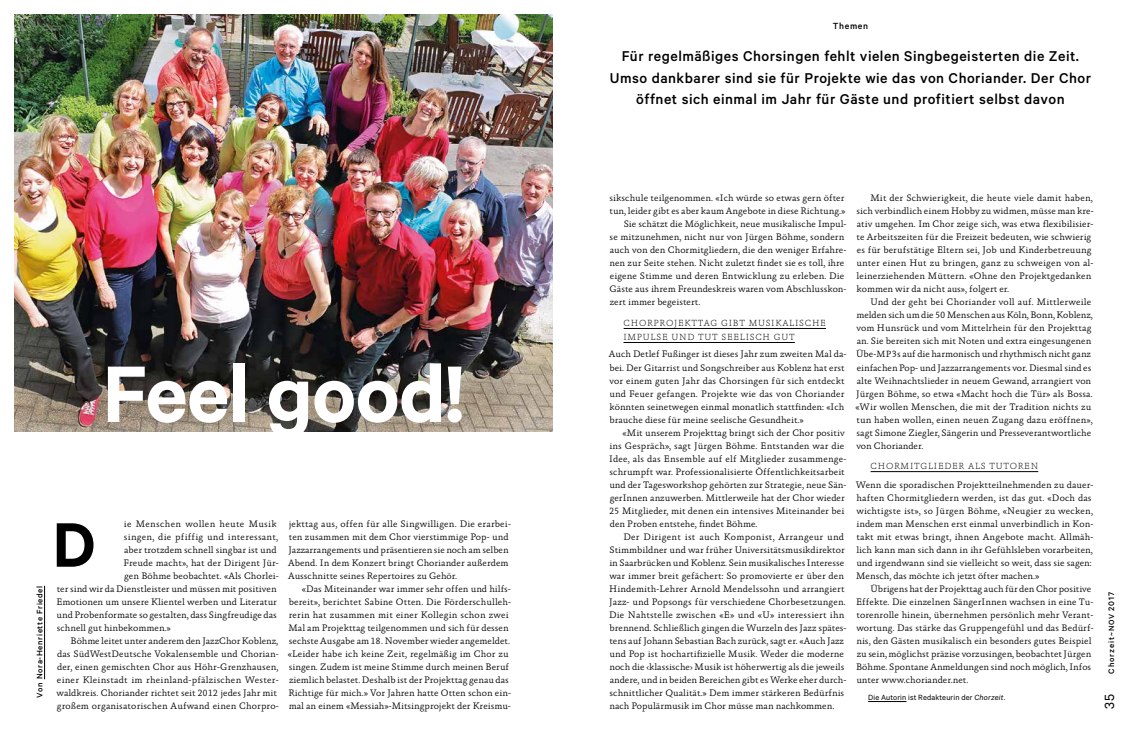
<style>
.page{position:relative;width:1134px;height:752px;background:#fff}
.page>*{position:absolute;margin:0;border:0;box-sizing:border-box;transform-origin:0 0}
.t1{font:600 90px "Calibre";letter-spacing:-.01em;color:#fff}
.t2{font:600 70.6px "Calibre";color:#000}
.t3{font:500 16px/21px "Calibre";letter-spacing:.03em;color:#000;text-align:center}
.t4{font:15px "Calibre";color:#000}
.t5{font:500 10px "Calibre";letter-spacing:.06em;color:#000}
.t6{font:300 9.5px/13px "Absara Pro";letter-spacing:.005em;color:#000}
.t7{font:300 9.5px "Absara Pro";letter-spacing:.025em;color:#000}
.t8{font:300 9.5px "Absara Pro";letter-spacing:.03em;color:#000}
.t9{font:300 9.5px "Absara Pro";letter-spacing:.035em;color:#000}
.t10{font:100 9px/14px "Absara Pro";letter-spacing:.08em;color:#000}
.t11{font:500 9px "Calibre";letter-spacing:.07em;color:#000}
.t12{font:500 9px "Calibre";letter-spacing:.1em;color:#000}
.t13{font:8.5px "Calibre";letter-spacing:.015em;color:#000}
.s1{font-size:9.1px}
.s2{font-style:italic}
.s3{font-size:8.5px}
</style>
<div class="page">
<img style="left:14px;top:14px;width:539px;height:417px">
<hr style="left:44px;top:585px;width:1px;height:94px;background:#000">
<hr style="left:624px;top:328px;width:202px;height:1px;background:#000">
<hr style="left:623px;top:342px;width:172px;height:1px;background:#000">
<hr style="left:870px;top:471px;width:168px;height:1px;background:#000">
<hr style="left:868px;top:701px;width:38px;height:1px;background:#000">
<h1 class="t1" style="left:103px;top:340px;width:363px">Feel good!</h1>
<p class="t11" style="left:34px;top:697px;width:113px;rotate:-90deg">Von Nora-Henriette Friedel</p>
<h2 class="t2" style="left:53px;top:502px;width:45px">D</h2>
<p class="t9" style="left:124px;top:518px;width:154px">ie Menschen wollen heute Musik</p>
<p class="t8" style="left:124px;top:531px;width:156px">singen, die pfiffig und interessant,</p>
<p class="t6" style="left:124px;top:543px;width:154px">aber trotzdem schnell singbar ist und</p>
<p class="t6" style="left:124px;top:556px;width:157px">Freude macht», hat der Dirigent Jür-</p>
<p class="t6" style="left:124px;top:569px;width:156px">gen Böhme beobachtet. «Als Chorlei-</p>
<p class="t6" style="left:57px;top:582px;width:221px">ter sind wir da Dienstleister und müssen mit positiven</p>
<p class="t6" style="left:56px;top:595px;width:222px">Emotionen um unsere Klientel werben und Literatur</p>
<p class="t6" style="left:57px;top:608px;width:222px">und Probenformate so gestalten, dass Singfreudige das</p>
<p class="t6" style="left:57px;top:621px;width:116px">schnell gut hinbekommen.»</p>
<p class="t6" style="left:71px;top:634px;width:209px">Böhme leitet unter anderem den JazzChor Koblenz,</p>
<p class="t6" style="left:57px;top:647px;width:223px">das SüdWestDeutsche Vokalensemble und Chorian-</p>
<p class="t6" style="left:57px;top:660px;width:223px">der, einen gemischten Chor aus Höhr-Grenzhausen,</p>
<p class="t7" style="left:57px;top:674px;width:223px">einer Kleinstadt im rheinland-pfälzischen Wester-</p>
<p class="t6" style="left:57px;top:686px;width:222px">waldkreis. Choriander richtet seit <span class="s1">2012</span> jedes Jahr mit</p>
<p class="t6" style="left:57px;top:699px;width:223px">großem organisatorischen Aufwand einen Chorpro-</p>
<p class="t6" style="left:288px;top:517px;width:224px">jekttag aus, offen für alle Singwilligen. Die erarbei&shy;ten zusammen mit dem Chor vierstimmige Pop- und Jazzarrangements und präsentieren sie noch am selben Abend. In dem Konzert bringt Choriander außerdem Ausschnitte seines Repertoires zu Gehör.</p>
<p class="t6" style="left:288px;top:582px;width:225px;text-indent:14px">«Das Miteinander war immer sehr offen und hilfs&shy;bereit», berichtet Sabine Otten. Die Förderschulleh&shy;rerin hat zusammen mit einer Kollegin schon zwei Mal am Projekttag teilgenommen und sich für dessen sechste Ausgabe am <span class="s1">18</span>. November wieder angemeldet. «Leider habe ich keine Zeit, regelmäßig im Chor zu singen. Zudem ist meine Stimme durch meinen Beruf ziemlich belastet. Deshalb ist der Projekttag genau das Richtige für mich.» Vor Jahren hatte Otten schon ein&shy;mal an einem «Messiah»-Mitsingprojekt der Kreismu-</p>
<p class="t5" style="left:833px;top:20px;width:37px">Themen</p>
<h3 class="t3" style="left:610px;top:46px;width:483px">Für regelmäßiges Chorsingen fehlt vielen Singbegeisterten die Zeit.<br>Umso dankbarer sind sie für Projekte wie das von Choriander. Der Chor öffnet sich einmal im Jahr für Gäste und profitiert selbst davon</h3>
<p class="t6" style="left:610px;top:192px;width:236px">sikschule teilgenommen. «Ich würde so etwas gern öfter</p>
<p class="t6" style="left:609px;top:205px;width:237px">tun, leider gibt es aber kaum Angebote in diese Richtung.»</p>
<p class="t6" style="left:624px;top:218px;width:224px">Sie schätzt die Möglichkeit, neue musikalische Impul-</p>
<p class="t6" style="left:610px;top:231px;width:236px">se mitzunehmen, nicht nur von Jürgen Böhme, sondern</p>
<p class="t6" style="left:610px;top:244px;width:238px">auch von den Chormitgliedern, die den weniger Erfahre-</p>
<p class="t6" style="left:609px;top:257px;width:236px">nen zur Seite stehen. Nicht zuletzt findet sie es toll, ihre</p>
<p class="t6" style="left:610px;top:270px;width:236px">eigene Stimme und deren Entwicklung zu erleben. Die</p>
<p class="t6" style="left:609px;top:283px;width:239px">Gäste aus ihrem Freundeskreis waren vom Abschlusskon-</p>
<p class="t6" style="left:610px;top:296px;width:92px">zert immer begeistert.</p>
<p class="t10" style="left:623px;top:316px;width:204px">CHORPROJEKTTAG GIBT MUSIKALISCHE<br>IMPULSE UND TUT SEELISCH GUT</p>
<p class="t6" style="left:609px;top:348px;width:239px">Auch Detlef Fußinger ist dieses Jahr zum zweiten Mal da&shy;bei. Der Gitarrist und Songschreiber aus Koblenz hat erst vor einem guten Jahr das Chorsingen für sich entdeckt und Feuer gefangen. Projekte wie das von Choriander könnten seinetwegen einmal monatlich stattfinden: «Ich brauche diese für meine seelische Gesundheit.»</p>
<p class="t6" style="left:609px;top:426px;width:239px;text-indent:13px">«Mit unserem Projekttag bringt sich der Chor positiv ins Gespräch», sagt Jürgen Böhme. Entstanden war die Idee, als das Ensemble auf elf Mitglieder zusammenge&shy;schrumpft war. Professionalisierte Öffentlichkeitsarbeit und der Tagesworkshop gehörten zur Strategie, neue Sän&shy;gerInnen anzuwerben. Mittlerweile hat der Chor wieder <span class="s1">25</span> Mitglieder, mit denen ein intensives Miteinander bei den Proben entstehe, findet Böhme.</p>
<p class="t6" style="left:609px;top:530px;width:239px;text-indent:14px">Der Dirigent ist auch Komponist, Arrangeur und Stimmbildner und war früher Universitätsmusikdirektor in Saarbrücken und Koblenz. Sein musikalisches Interesse war immer breit gefächert: So promovierte er über den Hindemith-Lehrer Arnold Mendelssohn und arrangiert Jazz- und Popsongs für verschiedene Chorbesetzungen.<br>Die Nahtstelle zwischen «E» und «U» interessiert ihn brennend. Schließlich gingen die Wurzeln des Jazz spätes&shy;tens auf Johann Sebastian Bach zurück, sagt er. «Auch Jazz und Pop ist hochartifizielle Musik. Weder die moderne noch die ‹klassische› Musik ist höherwertig als die jeweils andere, und in beiden Bereichen gibt es Werke eher durch&shy;schnittlicher Qualität.» Dem immer stärkeren Bedürfnis nach Populärmusik im Chor müsse man nachkommen.</p>
<p class="t6" style="left:856px;top:192px;width:239px;text-indent:14px">Mit der Schwierigkeit, die heute viele damit haben, sich verbindlich einem Hobby zu widmen, müsse man kre&shy;ativ umgehen. Im Chor zeige sich, was etwa flexibilisier&shy;te Arbeitszeiten für die Freizeit bedeuten, wie schwierig es für berufstätige Eltern sei, Job und Kinderbetreuung unter einen Hut zu bringen, ganz zu schweigen von al&shy;leinerziehenden Müttern. «Ohne den Projektgedanken kommen wir da nicht aus», folgert er.</p>
<p class="t6" style="left:855px;top:296px;width:239px;text-indent:15px">Und der geht bei Choriander voll auf. Mittlerweile melden sich um die <span class="s1">50</span> Menschen aus Köln, Bonn, Koblenz, vom Hunsrück und vom Mittelrhein für den Projekttag an. Sie bereiten sich mit Noten und extra eingesungenen Übe-<span class="s1">MP3</span>s auf die harmonisch und rhythmisch nicht ganz einfachen Pop- und Jazzarrangements vor. Diesmal sind es alte Weihnachtslieder in neuem Gewand, arrangiert von Jürgen Böhme, so etwa «Macht hoch die Tür» als Bossa. «Wir wollen Menschen, die mit der Tradition nichts zu tun haben wollen, einen neuen Zugang dazu eröffnen», sagt Simone Ziegler, Sängerin und Presseverantwortliche von Choriander.</p>
<p class="t10" style="left:870px;top:459px;width:169px">CHORMITGLIEDER ALS TUTOREN</p>
<p class="t6" style="left:856px;top:478px;width:239px">Wenn die sporadischen Projektteilnehmenden zu dauer&shy;haften Chormitgliedern werden, ist das gut. «Doch das wichtigste ist», so Jürgen Böhme, «Neugier zu wecken, indem man Menschen erst einmal unverbindlich in Kon&shy;takt mit etwas bringt, ihnen Angebote macht. Allmäh&shy;lich kann man sich dann in ihr Gefühlsleben vorarbeiten, und irgendwann sind sie vielleicht so weit, dass sie sagen:<br>Mensch, das möchte ich jetzt öfter machen.»</p>
<p class="t6" style="left:856px;top:582px;width:239px;text-indent:14px">Übrigens hat der Projekttag auch für den Chor positive Effekte. Die einzelnen SängerInnen wachsen in eine Tu&shy;torenrolle hinein, übernehmen persönlich mehr Verant&shy;wortung. Das stärke das Gruppengefühl und das Bedürf&shy;nis, den Gästen musikalisch ein besonders gutes Beispiel zu sein, möglichst präzise vorzusingen, beobachtet Jürgen Böhme. Spontane Anmeldungen sind noch möglich, Infos unter www.choriander.net.</p>
<p class="t13" style="left:868px;top:691px;width:138px">Die Autorin ist Redakteurin der <span class="s2">Chorzeit</span>.</p>
<p class="t12" style="left:1106px;top:673px;width:83px;rotate:-90deg">Chorzeit~<span class="s3">NOV</span> 2017</p>
<h3 class="t4" style="left:1101px;top:708px;width:16px;rotate:-90deg">35</h3>
</div>
